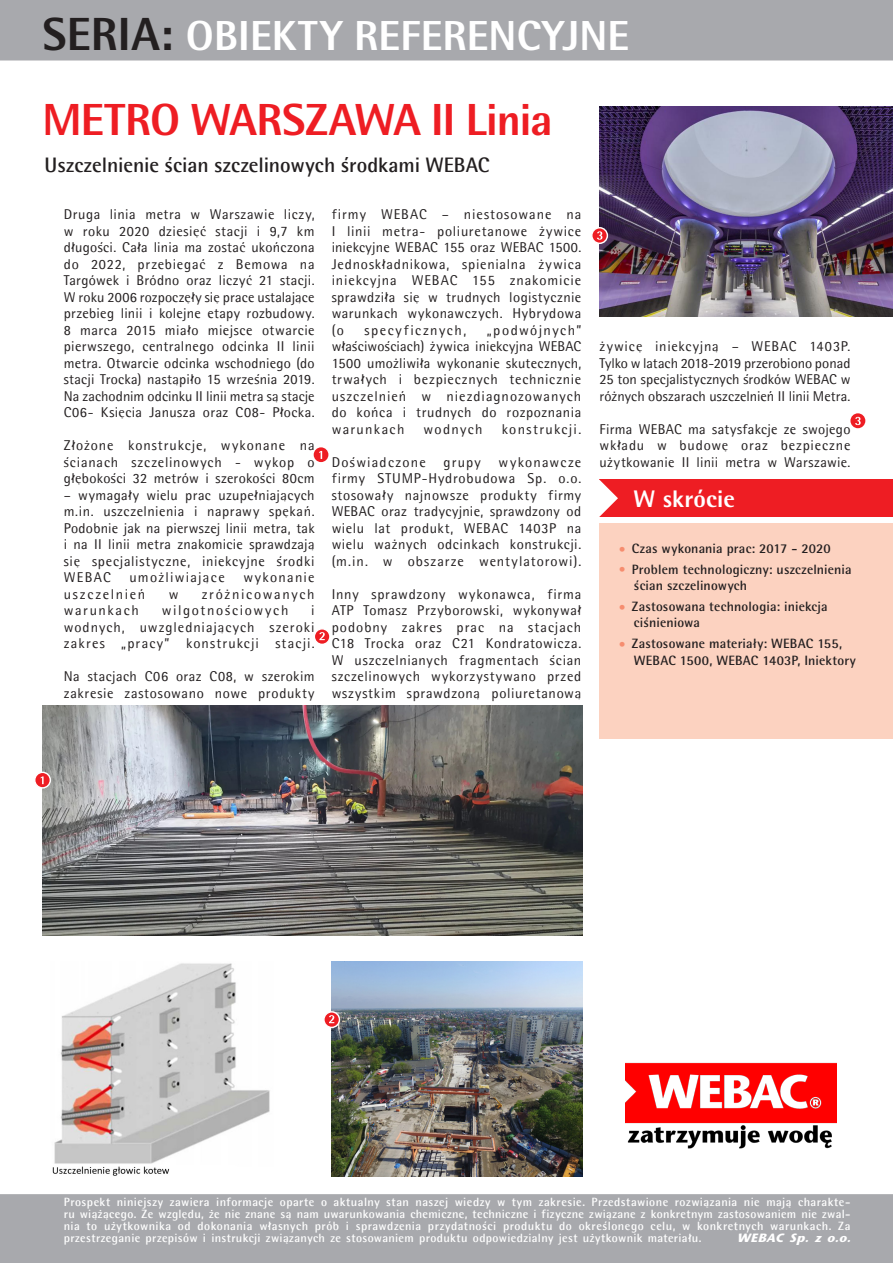
<style>
.page{position:relative;width:893px;height:1263px;background:#fff}
.page>*{position:absolute;margin:0;border:0;box-sizing:border-box;transform-origin:0 0}
.t1{font:800 45px "Rotis Semi Sans";letter-spacing:-.02em;color:#ee1d23}
.t2{font:800 42px "Rotis Semi Sans";letter-spacing:.005em;color:#fff}
.head_kasten{font:800 24px "Rotis Semi Sans";letter-spacing:.01em;color:#fff}
.t3{font:700 21px "Agfa Rotis Semisans";color:#231f20}
.fließtext{font:14.25px/16.5px "Agfa Rotis Semisans";letter-spacing:.05em;color:#231f20;text-align:justify}
.fließtext-2{font:14.25px "Agfa Rotis Semisans";letter-spacing:.115em;color:#231f20}
.fließtext-3{font:14.25px "Agfa Rotis Semisans";letter-spacing:.09em;color:#231f20}
.fließtext-4{font:14.25px "Agfa Rotis Semisans";letter-spacing:.11em;color:#231f20}
.fließtext-5{font:14.25px "Agfa Rotis Semisans";letter-spacing:.095em;color:#231f20}
.fließtext-6{font:700 13.5px/16.5px "Rotis Semi Sans";letter-spacing:.015em;color:#231f20}
.head_kasten-2{font:700 12px/12px "Agfa Rotis Semisans";letter-spacing:.03em;color:#fff;text-align:justify}
.head_kasten-3{font:italic 700 12px "Stone Sans";color:#fff}
.s1{font-size:46.5px;color:#231f20}
.s2{font-family:"Agfa Rotis Semisans";font-weight:800;color:#f68d6f}
</style>
<div class="page">
<div style="left:599px;top:523px;width:294px;height:215px;background:#fcd2c0"></div>
<div style="left:599px;top:479px;width:294px;height:38px;background:#ee1d23"></div>
<svg style="left:599px;top:479px;width:19px;height:38px"></svg>
<img style="left:43px;top:706px;width:540px;height:229px">
<img style="left:332px;top:962px;width:251px;height:214px">
<img style="left:600px;top:107px;width:293px;height:209px">
<svg style="left:35px;top:772px;width:15px;height:16px"></svg>
<div style="left:34px;top:771px;width:17px;height:18px;border:1px solid #fff;border-radius:50%"></div>
<svg style="left:41px;top:776px;width:3px;height:8px"></svg>
<div style="left:314px;top:447px;width:14px;height:15px;background:#ee1d23;border-radius:50%"></div>
<svg style="left:319px;top:451px;width:3px;height:8px"></svg>
<svg style="left:324px;top:1012px;width:15px;height:15px"></svg>
<div style="left:323px;top:1011px;width:17px;height:17px;border:1px solid #fff;border-radius:50%"></div>
<svg style="left:329px;top:1015px;width:5px;height:8px"></svg>
<div style="left:0;top:0;width:893px;height:61px;background:#a8a9ad"></div>
<div style="left:0;top:1194px;width:893px;height:69px;background:#a8a9ad"></div>
<svg style="left:314px;top:629px;width:16px;height:15px"></svg>
<div style="left:314px;top:628px;width:17px;height:17px;border:1px solid #fff;border-radius:50%"></div>
<svg style="left:319px;top:632px;width:6px;height:8px"></svg>
<svg style="left:592px;top:228px;width:15px;height:15px"></svg>
<div style="left:591px;top:227px;width:17px;height:17px;border:1px solid #fff;border-radius:50%"></div>
<svg style="left:597px;top:231px;width:5px;height:9px"></svg>
<div style="left:850px;top:413px;width:15px;height:15px;background:#ee1d23;border-radius:50%"></div>
<svg style="left:855px;top:417px;width:6px;height:8px"></svg>
<img style="left:625px;top:1062px;width:211px;height:87px">
<img style="left:52px;top:963px;width:218px;height:213px">
<p class="t2" style="left:43px;top:9px;width:588px"><span class="s1">SERIA:</span> OBIEKTY REFERENCYJNE</p>
<p class="t1" style="left:43px;top:92px;width:512px">METRO WARSZAWA II Linia</p>
<p class="t3" style="left:45px;top:152px;width:446px">Uszczelnienie ścian szczelinowych środkami WEBAC</p>
<p class="fließtext" style="left:64px;top:206px;width:252px">Druga linia metra w Warszawie liczy, w roku 2020 dziesięć stacji i 9,7 km długości. Cała linia ma zostać ukończona do 2022, przebiegać z Bemowa na Targówek i Bródno oraz liczyć 21 stacji.<br>W roku 2006 rozpoczęły się prace ustalające przebieg linii i kolejne etapy rozbudowy.<br>8 marca 2015 miało miejsce otwarcie pierwszego, centralnego odcinka II linii metra. Otwarcie odcinka wschodniego (do stacji Trocka) nastąpiło 15 września 2019.<br>Na zachodnim odcinku II linii metra są stacje C06- Księcia Janusza oraz C08- Płocka.</p>
<p class="fließtext" style="left:64px;top:437px;width:252px">Złożone konstrukcje, wykonane na ścianach szczelinowych - wykop o głębokości 32 metrów i szerokości 80cm</p>
<p class="fließtext" style="left:64px;top:486px;width:252px">– wymagały wielu prac uzupełniających m.in. uszczelnienia i naprawy spękań.<br>Podobnie jak na pierwszej linii metra, tak i na II linii metra znakomicie sprawdzają się specjalistyczne, iniekcyjne środki WEBAC</p>
<p class="fließtext-3" style="left:129px;top:569px;width:97px">umożliwiające</p>
<p class="fließtext-3" style="left:243px;top:569px;width:73px">wykonanie</p>
<p class="fließtext-2" style="left:64px;top:585px;width:83px">uszczelnień</p>
<p class="fließtext" style="left:169px;top:585px;width:11px">w</p>
<p class="fließtext-2" style="left:202px;top:585px;width:114px">zróżnicowanych</p>
<p class="fließtext-4" style="left:64px;top:602px;width:77px">warunkach</p>
<p class="fließtext-2" style="left:162px;top:602px;width:128px">wilgotnościowych</p>
<p class="fließtext" style="left:64px;top:602px;width:252px;text-indent:247px">i wodnych, uwzgledniających szeroki zakres „pracy” konstrukcji stacji.</p>
<p class="fließtext" style="left:64px;top:668px;width:252px">Na stacjach C06 oraz C08, w szerokim zakresie zastosowano nowe produkty</p>
<p class="fließtext" style="left:332px;top:206px;width:251px">firmy WEBAC – niestosowane na I linii metra- poliuretanowe żywice iniekcyjne WEBAC 155 oraz WEBAC 1500.<br>Jednoskładnikowa, spienialna żywica iniekcyjna WEBAC 155 znakomicie sprawdziła się w trudnych logistycznie warunkach wykonawczych. Hybrydowa (o</p>
<p class="fließtext" style="left:332px;top:321px;width:251px;text-indent:155px">„podwójnych” właściwościach) żywica iniekcyjna WEBAC 1500 umożliwiła wykonanie skutecznych, trwałych i bezpiecznych technicznie uszczelnień w niezdiagnozowanych do końca i trudnych do rozpoznania warunkach</p>
<p class="fließtext-4" style="left:364px;top:321px;width:103px">specyficznych,</p>
<p class="fließtext-5" style="left:423px;top:420px;width:61px">wodnych</p>
<p class="fließtext-3" style="left:502px;top:420px;width:81px">konstrukcji.</p>
<p class="fließtext" style="left:332px;top:453px;width:251px">Doświadczone grupy wykonawcze firmy STUMP-Hydrobudowa Sp. o.o. stosowały najnowsze produkty firmy WEBAC oraz tradycyjnie, sprawdzony od wielu lat produkt, WEBAC 1403P na wielu ważnych odcinkach konstrukcji. (m.in. w obszarze wentylatorowi).</p>
<p class="fließtext" style="left:332px;top:585px;width:251px">Inny sprawdzony wykonawca, firma ATP Tomasz Przyborowski, wykonywał podobny zakres prac na stacjach C18 Trocka oraz C21 Kondratowicza.<br>W uszczelnianych fragmentach ścian szczelinowych wykorzystywano przed wszystkim sprawdzoną poliuretanową</p>
<p class="fließtext" style="left:600px;top:338px;width:252px">żywicę iniekcyjną – WEBAC 1403P.<br>Tylko w latach 2018-2019 przerobiono ponad 25 ton specjalistycznych środków WEBAC w różnych obszarach uszczelnień II linii Metra.</p>
<p class="fließtext" style="left:600px;top:420px;width:252px">Firma WEBAC ma satysfakcje ze swojego wkładu w budowę oraz bezpieczne użytkowanie II linii metra w Warszawie.</p>
<p class="head_kasten" style="left:634px;top:484px;width:103px">W skrócie</p>
<p class="fließtext-6" style="left:618px;top:540px;width:214px"><span class="s2">•</span> Czas wykonania prac: 2017 - 2020</p>
<p class="fließtext-6" style="left:634px;top:561px;width:219px;text-indent:-16px"><span class="s2">•</span> Problem technologiczny: uszczelnienia ścian szczelinowych</p>
<p class="fließtext-6" style="left:634px;top:598px;width:195px;text-indent:-16px"><span class="s2">•</span> Zastosowana technologia: iniekcja ciśnieniowa</p>
<p class="fließtext-6" style="left:634px;top:635px;width:223px;text-indent:-16px"><span class="s2">•</span> Zastosowane materiały: WEBAC 155,<br>WEBAC 1500, WEBAC 1403P, Iniektory</p>
<p class="head_kasten-2" style="left:64px;top:1196px;width:788px">Prospekt niniejszy zawiera informacje oparte o aktualny stan naszej wiedzy w tym zakresie. Przedstawione rozwiązania nie mają charakte&shy;ru wiążącego. Ze względu, że nie znane są nam uwarunkowania chemiczne, techniczne i fizyczne związane z konkretnym zastosowaniem nie zwal&shy;nia to użytkownika od dokonania własnych prób i sprawdzenia przydatności produktu do określonego celu, w konkretnych warunkach. Za przestrzeganie przepisów i instrukcji związanych ze stosowaniem produktu odpowiedzialny jest użytkownik materiału.</p>
<p class="head_kasten-3" style="left:737px;top:1230px;width:119px">WEBAC Sp. z o.o.</p>
</div>
